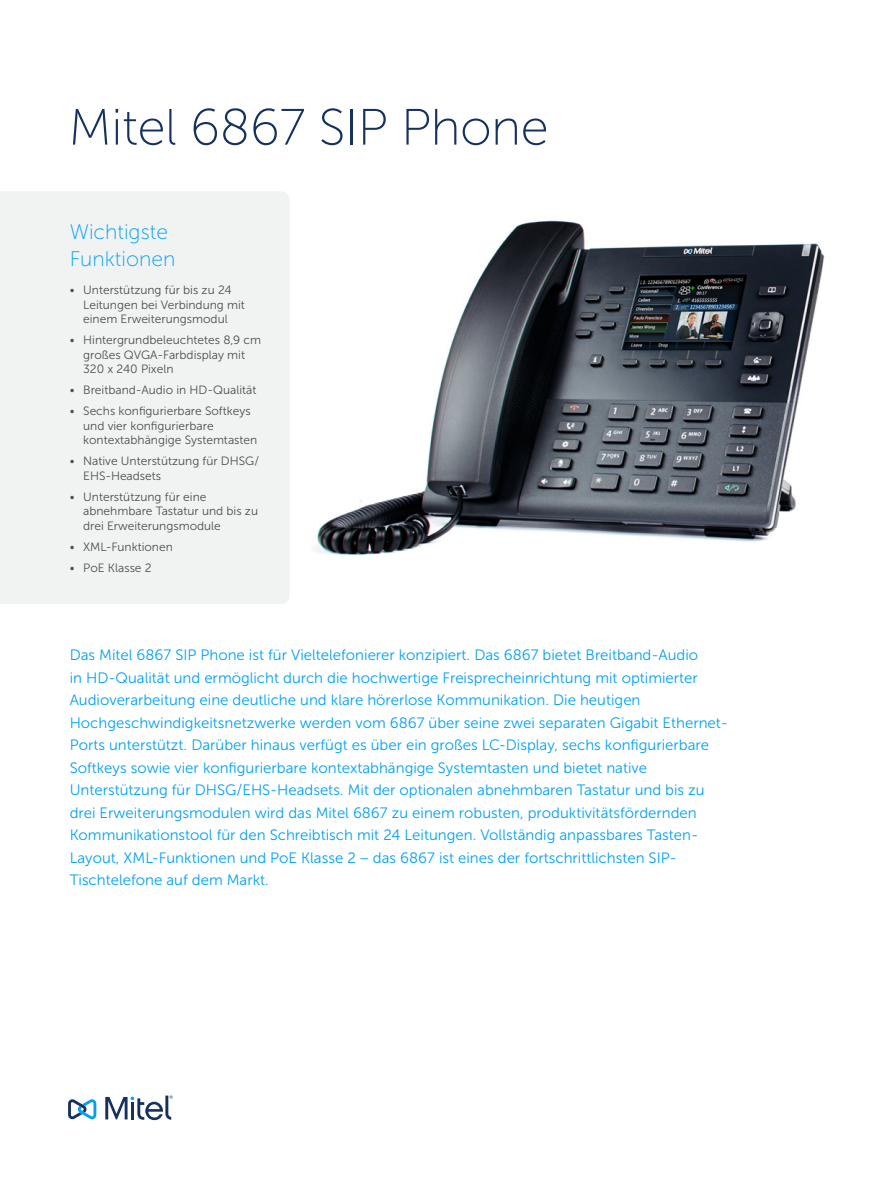
<style>
.page{position:relative;width:893px;height:1187px;background:#fff}
.page>*{position:absolute;margin:0;border:0;box-sizing:border-box;transform-origin:0 0}
.t1{font:51px "Museo Sans 100";letter-spacing:-.01em;color:#15325f}
.t2{font:21px/27px "Museo Sans 100";color:#00a1f4}
.t3{font:15px/22.5px "Museo Sans 300";color:#00a1f4}
.t4{font:12px/14.4px "Museo Sans 300";color:#4d4d4d}
</style>
<div class="page">
<svg style="left:68px;top:1099px;width:28px;height:20px"></svg>
<svg style="left:105px;top:1095px;width:68px;height:25px"></svg>
<img style="left:314px;top:220px;width:511px;height:336px">
<div style="left:0;top:192px;width:289px;height:412px;background:#f1f2f2"></div>
<h1 class="t1" style="left:68px;top:100px;width:482px">Mitel 6867 SIP Phone</h1>
<h2 class="t2" style="left:70px;top:219px;width:107px">Wichtigste<br>Funktionen</h2>
<p class="t4" style="left:83px;top:283px;width:163px;text-indent:-14px">• Unterstützung für bis zu 24<br>Leitungen bei Verbindung mit einem Erweiterungsmodul</p>
<p class="t4" style="left:83px;top:333px;width:179px;text-indent:-14px">• Hintergrundbeleuchtetes 8,9 cm großes QVGA-Farbdisplay mit<br>320 x 240 Pixeln</p>
<p class="t4" style="left:70px;top:383px;width:188px">• Breitband-Audio in HD-Qualität</p>
<p class="t4" style="left:83px;top:404px;width:176px;text-indent:-14px">• Sechs konfigurierbare Softkeys und vier konfigurierbare kontextabhängige Systemtasten</p>
<p class="t4" style="left:83px;top:454px;width:177px;text-indent:-14px">• Native Unterstützung für DHSG/<br>EHS-Headsets</p>
<p class="t4" style="left:83px;top:489px;width:176px;text-indent:-14px">• Unterstützung für eine abnehmbare Tastatur und bis zu drei Erweiterungsmodule</p>
<p class="t4" style="left:70px;top:539px;width:105px">• XML-Funktionen</p>
<p class="t4" style="left:70px;top:560px;width:83px">• PoE Klasse 2</p>
<p class="t3" style="left:70px;top:643px;width:660px">Das Mitel 6867 SIP Phone ist für Vieltelefonierer konzipiert. Das 6867 bietet Breitband-Audio<br>in HD-Qualität und ermöglicht durch die hochwertige Freisprecheinrichtung mit optimierter Audioverarbeitung eine deutliche und klare hörerlose Kommunikation. Die heutigen Hochgeschwindigkeitsnetzwerke werden vom 6867 über seine zwei separaten Gigabit Ethernet-Ports unterstützt. Darüber hinaus verfügt es über ein großes LC-Display, sechs konfigurierbare Softkeys sowie vier konfigurierbare kontextabhängige Systemtasten und bietet native Unterstützung für DHSG/EHS-Headsets. Mit der optionalen abnehmbaren Tastatur und bis zu drei Erweiterungsmodulen wird das Mitel 6867 zu einem robusten, produktivitätsfördernden Kommunikationstool für den Schreibtisch mit 24 Leitungen. Vollständig anpassbares Tasten-Layout, XML-Funktionen und PoE Klasse 2 − das 6867 ist eines der fortschrittlichsten SIP-Tischtelefone auf dem Markt.</p>
</div>
